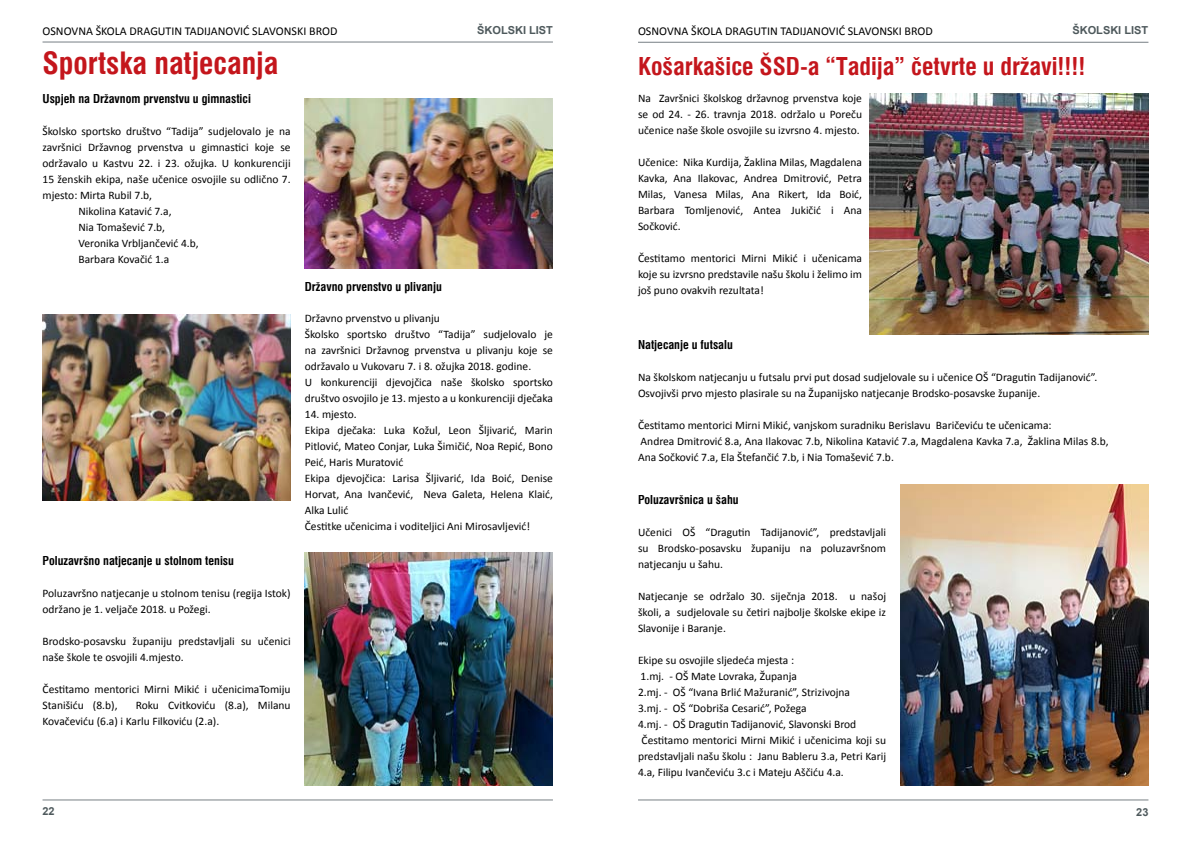
<style>
.page{position:relative;width:1191px;height:842px;background:#fff}
.page>*{position:absolute;margin:0;border:0;box-sizing:border-box;transform-origin:0 0}
.t1{font:700 condensed 30px "Swiss 721 BT";color:#c4161c}
.t2{font:700 condensed 24px "Swiss 721 BT";color:#c4161c}
.t3{font:700 condensed 12px "Swiss 721 BT";color:#000}
.t4{font:12px "Calibri";color:#000}
.t5{font:11.5px/16px "Calibri";color:#000}
.t6{font:700 11px "Arial";color:#4e595c}
</style>
<div class="page">
<hr style="left:43px;top:42px;width:510px;height:1px;background:#777f84">
<hr style="left:43px;top:799px;width:510px;height:1px;background:#777f84">
<hr style="left:638px;top:42px;width:510px;height:1px;background:#777f84">
<hr style="left:638px;top:799px;width:510px;height:1px;background:#777f84">
<img style="left:43px;top:315px;width:248px;height:185px">
<img style="left:869px;top:94px;width:279px;height:241px">
<img style="left:305px;top:99px;width:248px;height:170px">
<img style="left:305px;top:552px;width:248px;height:233px">
<img style="left:900px;top:485px;width:248px;height:300px">
<p class="t4" style="left:43px;top:23px;width:296px">OSNOVNA ŠKOLA DRAGUTIN TADIJANOVIĆ SLAVONSKI BROD</p>
<p class="t6" style="left:477px;top:23px;width:77px">ŠKOLSKI LIST</p>
<p class="t4" style="left:638px;top:24px;width:296px">OSNOVNA ŠKOLA DRAGUTIN TADIJANOVIĆ SLAVONSKI BROD</p>
<p class="t6" style="left:1072px;top:23px;width:77px">ŠKOLSKI LIST</p>
<h1 class="t1" style="left:43px;top:45px;width:237px">Sportska natjecanja</h1>
<h2 class="t2" style="left:638px;top:52px;width:449px">Košarkašice ŠSD-a “Tadija” četvrte u državi!!!!</h2>
<p class="t3" style="left:43px;top:91px;width:210px">Uspjeh na Državnom prvenstvu u gimnastici</p>
<p class="t5" style="left:43px;top:123px;width:250px">Školsko sportsko društvo “Tadija” sudjelovalo je na</p>
<p class="t5" style="left:43px;top:139px;width:250px">završnici Državnog prvenstva u gimnastici koje se</p>
<p class="t5" style="left:43px;top:155px;width:250px">održavalo u Kastvu 22. i 23. ožujka. U konkurenciji</p>
<p class="t5" style="left:43px;top:171px;width:250px">15 ženskih ekipa, naše učenice osvojile su odlično 7.</p>
<p class="t5" style="left:43px;top:187px;width:111px">mjesto: Mirta Rubil 7.b,</p>
<p class="t5" style="left:79px;top:203px;width:95px">Nikolina Katavić 7.a,</p>
<p class="t5" style="left:79px;top:219px;width:88px">Nia Tomašević 7.b,</p>
<p class="t5" style="left:79px;top:235px;width:122px">Veronika Vrbljančević 4.b,</p>
<p class="t5" style="left:79px;top:251px;width:92px">Barbara Kovačić 1.a</p>
<p class="t5" style="left:638px;top:90px;width:225px;text-align:justify">Na Završnici školskog državnog prvenstva koje se od 24. - 26. travnja 2018. održalo u Poreču učenice naše škole osvojile su izvrsno 4. mjesto.</p>
<p class="t5" style="left:638px;top:154px;width:225px;text-align:justify">Učenice: Nika Kurdija, Žaklina Milas, Magdalena Kavka, Ana Ilakovac, Andrea Dmitrović, Petra Milas, Vanesa Milas, Ana Rikert, Ida Boić, Barbara Tomljenović, Antea Jukičić i Ana Sočković.</p>
<p class="t5" style="left:638px;top:250px;width:225px">Čestitamo mentorici Mirni Mikić i učenicama koje su izvrsno predstavile našu školu i želimo im</p>
<p class="t3" style="left:305px;top:280px;width:139px">Državno prvenstvo u plivanju</p>
<p class="t5" style="left:638px;top:282px;width:127px">još puno ovakvih rezultata!</p>
<p class="t5" style="left:305px;top:310px;width:250px">Državno prvenstvo u plivanju<br>Školsko sportsko društvo “Tadija” sudjelovalo je na završnici Državnog prvenstva u plivanju koje se održavalo u Vukovaru 7. i 8. ožujka 2018. godine.<br>U konkurenciji djevojčica naše školsko sportsko društvo osvojilo je 13. mjesto a u konkurenciji dječaka</p>
<p class="t5" style="left:305px;top:406px;width:250px">14. mjesto.<br>Ekipa dječaka: Luka Kožul, Leon Šljivarić, Marin Pitlović, Mateo Conjar, Luka Šimičić, Noa Repić, Bono Peić, Haris Muratović<br>Ekipa djevojčica: Larisa Šljivarić, Ida Boić, Denise Horvat, Ana Ivančević, Neva Galeta, Helena Klaić, Alka Lulić<br>Čestitke učenicima i voditeljici Ani Mirosavljević!</p>
<p class="t3" style="left:638px;top:338px;width:96px">Natjecanje u futsalu</p>
<p class="t5" style="left:638px;top:369px;width:461px">Na školskom natjecanju u futsalu prvi put dosad sudjelovale su i učenice OŠ “Dragutin Tadijanović”.<br>Osvojivši prvo mjesto plasirale su na Županijsko natjecanje Brodsko-posavske županije.</p>
<p class="t5" style="left:638px;top:417px;width:472px">Čestitamo mentorici Mirni Mikić, vanjskom suradniku Berislavu Baričeviću te učenicama:<br>Andrea Dmitrović 8.a, Ana Ilakovac 7.b, Nikolina Katavić 7.a, Magdalena Kavka 7.a, Žaklina Milas 8.b,<br>Ana Sočković 7.a, Ela Štefančić 7.b, i Nia Tomašević 7.b.</p>
<p class="t3" style="left:638px;top:492px;width:102px">Poluzavršnica u šahu</p>
<p class="t5" style="left:638px;top:524px;width:250px;text-align:justify">Učenici OŠ “Dragutin Tadijanović”, predstavljali su Brodsko-posavsku županiju na poluzavršnom natjecanju u šahu.</p>
<p class="t5" style="left:638px;top:588px;width:250px;text-align:justify">Natjecanje se održalo 30. siječnja 2018. u našoj školi, a sudjelovale su četiri najbolje školske ekipe iz Slavonije i Baranje.</p>
<p class="t5" style="left:638px;top:652px;width:158px">Ekipe su osvojile sljedeća mjesta :</p>
<p class="t5" style="left:640px;top:668px;width:158px">1.mj. - OŠ Mate Lovraka, Županja</p>
<p class="t5" style="left:638px;top:684px;width:214px">2.mj. - OŠ “Ivana Brlić Mažuranić”, Strizivojna</p>
<p class="t5" style="left:638px;top:700px;width:170px">3.mj. - OŠ “Dobriša Cesarić”, Požega</p>
<p class="t5" style="left:638px;top:716px;width:220px">4.mj. - OŠ Dragutin Tadijanović, Slavonski Brod</p>
<p class="t5" style="left:641px;top:732px;width:246px">Čestitamo mentorici Mirni Mikić i učenicima koji su</p>
<p class="t5" style="left:638px;top:748px;width:250px">predstavljali našu školu : Janu Bableru 3.a, Petri Karij</p>
<p class="t5" style="left:638px;top:764px;width:207px">4.a, Filipu Ivančeviću 3.c i Mateju Aščiću 4.a.</p>
<p class="t3" style="left:43px;top:554px;width:193px">Poluzavršno natjecanje u stolnom tenisu</p>
<p class="t5" style="left:43px;top:585px;width:250px">Poluzavršno natjecanje u stolnom tenisu (regija Istok) održano je 1. veljače 2018. u Požegi.</p>
<p class="t5" style="left:43px;top:633px;width:250px">Brodsko-posavsku županiju predstavljali su učenici naše škole te osvojili 4.mjesto.</p>
<p class="t5" style="left:43px;top:681px;width:250px">Čestitamo mentorici Mirni Mikić i učenicimaTomiju<br>Stanišiću (8.b),</p>
<p class="t5" style="left:43px;top:697px;width:249px;text-indent:93px">Roku Cvitkoviću (8.a), Milanu<br>Kovačeviću (6.a) i Karlu Filkoviću (2.a).</p>
<p class="t6" style="left:43px;top:804px;width:14px">22</p>
<p class="t6" style="left:1136px;top:805px;width:14px">23</p>
</div>
